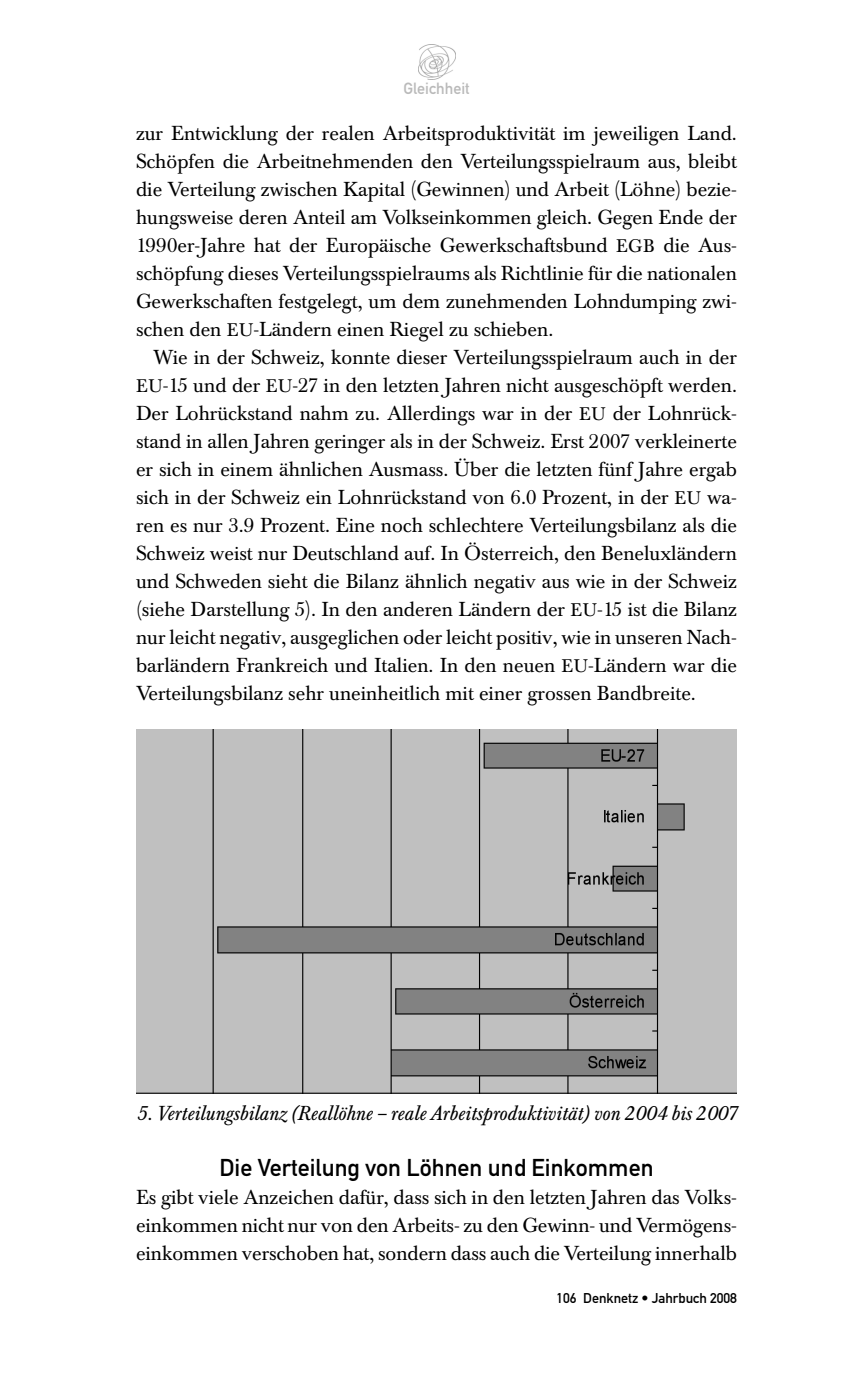
<style>
.page{position:relative;width:850px;height:1388px;background:#fff}
.page>*{position:absolute;margin:0;border:0;box-sizing:border-box;transform-origin:0 0}
.t1{font:24px "DIN Mittelschrift";color:#000}
.t2{font:20px/28px "Baskerville BE";color:#000;text-align:justify}
.t3{font:italic 20px "Baskerville BE";color:#000}
.t4{font:16px "DIN Mittelschrift";color:#bababa}
.t5{font:14px "DIN Mittelschrift";color:#000}
.s1{font-size:18px}
</style>
<div class="page">
<svg style="left:426px;top:44px;width:30px;height:16px"></svg>
<img style="left:418px;top:45px;width:37px;height:34px">
<img style="left:136px;top:729px;width:601px;height:365px">
<p class="t4" style="left:403px;top:82px;width:68px">Gleichheit</p>
<p class="t2" style="left:136px;top:122px;width:602px">zur Entwicklung der realen Arbeitsproduktivität im jeweiligen Land.<br>Schöpfen die Arbeitnehmenden den Verteilungsspielraum aus, bleibt die Verteilung zwischen Kapital (Gewinnen) und Arbeit (Löhne) bezie&shy;hungsweise deren Anteil am Volkseinkommen gleich. Gegen Ende der 1990er-Jahre hat der Europäische Gewerkschaftsbund <span class="s1">EGB</span> die Aus&shy;schöpfung dieses Verteilungsspielraums als Richtlinie für die nationalen Gewerkschaften festgelegt, um dem zunehmenden Lohndumping zwi&shy;schen den <span class="s1">EU</span>-Ländern einen Riegel zu schieben.</p>
<p class="t2" style="left:136px;top:346px;width:602px;text-indent:17px">Wie in der Schweiz, konnte dieser Verteilungsspielraum auch in der <span class="s1">EU</span>-15 und der <span class="s1">EU</span>-27 in den letzten Jahren nicht ausgeschöpft werden.<br>Der Lohrückstand nahm zu. Allerdings war in der <span class="s1">EU</span> der Lohnrück&shy;stand in allen Jahren geringer als in der Schweiz. Erst 2007 verkleinerte er sich in einem ähnlichen Ausmass. Über die letzten fünf Jahre ergab sich in der Schweiz ein Lohnrückstand von 6.0 Prozent, in der <span class="s1">EU</span> wa&shy;ren es nur 3.9 Prozent. Eine noch schlechtere Verteilungsbilanz als die Schweiz weist nur Deutschland auf. In Österreich, den Beneluxländern und Schweden sieht die Bilanz ähnlich negativ aus wie in der Schweiz (siehe Darstellung 5). In den anderen Ländern der <span class="s1">EU</span>-15 ist die Bilanz nur leicht negativ, ausgeglichen oder leicht positiv, wie in unseren Nach&shy;barländern Frankreich und Italien. In den neuen <span class="s1">EU</span>-Ländern war die Verteilungsbilanz sehr uneinheitlich mit einer grossen Bandbreite.</p>
<p class="t3" style="left:136px;top:1106px;width:602px">5. Verteilungsbilanz (Reallöhne – reale Arbeitsproduktivität) von 2004 bis 2007</p>
<p class="t1" style="left:219px;top:1159px;width:436px">Die Verteilung von Löhnen und Einkommen</p>
<p class="t2" style="left:136px;top:1186px;width:602px">Es gibt viele Anzeichen dafür, dass sich in den letzten Jahren das Volks&shy;einkommen nicht nur von den Arbeits- zu den Gewinn- und Vermögens&shy;einkommen verschoben hat, sondern dass auch die Verteilung innerhalb</p>
<p class="t5" style="left:556px;top:1293px;width:182px">106 Denknetz • Jahrbuch 2008</p>
</div>
